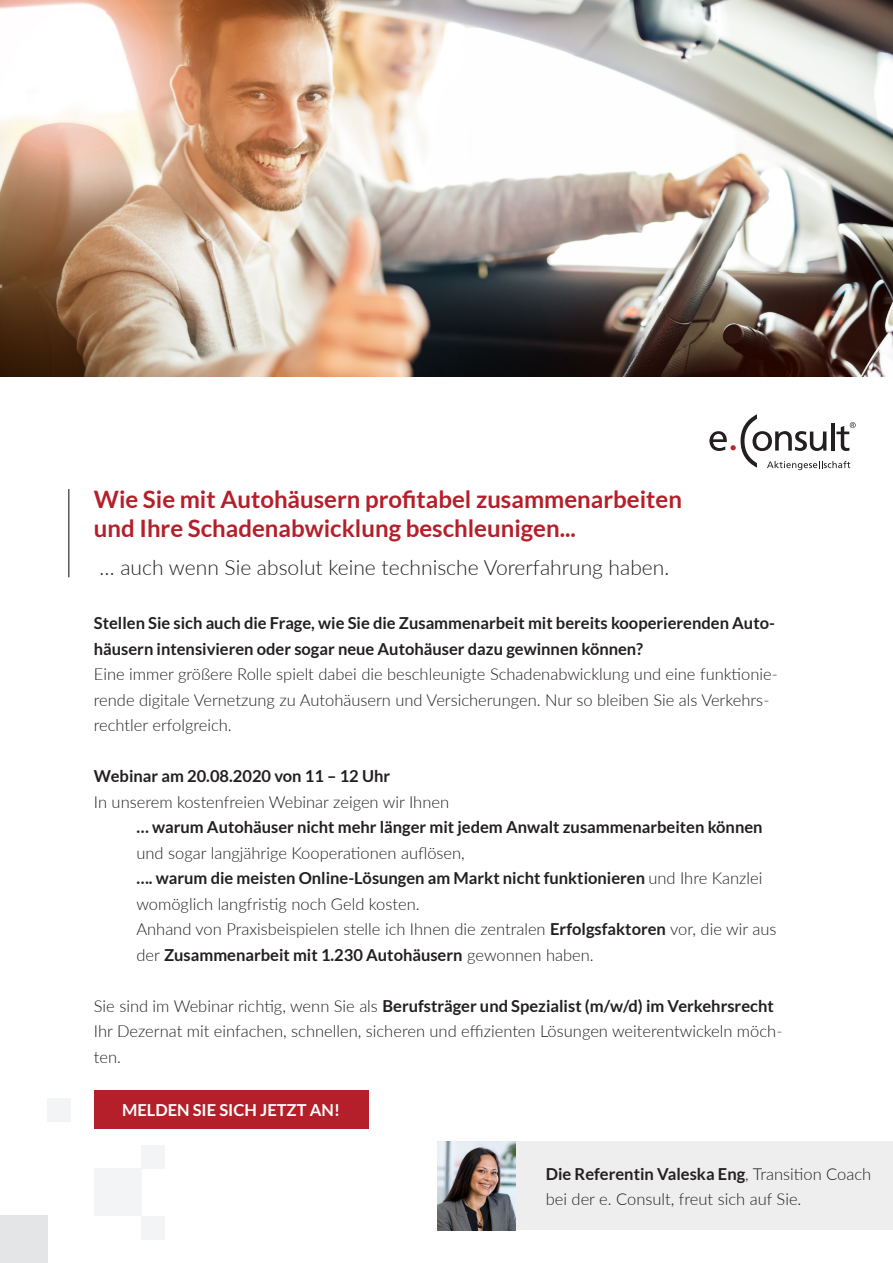
<style>
.page{position:relative;width:893px;height:1263px;background:#fff}
.page>*{position:absolute;margin:0;border:0;box-sizing:border-box;transform-origin:0 0}
.List_Paragraph{font:700 24px/28.8px "Lato";color:#b51f29}
.Absatzformat_2{font:300 21px "Lato";color:#231f20}
.Absatzformat_1{font:300 16.5px/25.5px "Lato";color:#231f20}
.Absatzformat_3{font:700 16.5px/25.5px "Lato";color:#231f20}
.Absatzformat_1-2{font:700 16.5px/25.5px "Lato";color:#231f20}
.Absatzformat_3-2{font:300 16.5px/25.5px "Lato";color:#231f20}
.t1{font:700 16.5px "Lato";color:#fff}
.s1{font-weight:700}
.s2{font-weight:300}
</style>
<div class="page">
<div style="left:94px;top:1169px;width:47px;height:47px;background:#f2f3f4"></div>
<div style="left:141px;top:1216px;width:24px;height:23px;background:#f2f3f4"></div>
<div style="left:141px;top:1145px;width:24px;height:24px;background:#f2f3f4"></div>
<div style="left:47px;top:1098px;width:24px;height:24px;background:#f2f3f4"></div>
<div style="left:0;top:1216px;width:47px;height:47px;background:#e1e2e4"></div>
<img style="left:0;top:0;width:893px;height:376px">
<svg style="left:709px;top:414px;width:147px;height:56px"></svg>
<hr style="left:68px;top:489px;width:2px;height:88px;background:#57585a">
<div style="left:94px;top:1090px;width:274px;height:38px;background:#b51f29"></div>
<div style="left:516px;top:1142px;width:377px;height:88px;background:#eeeeef"></div>
<img style="left:437px;top:1142px;width:79px;height:88px">
<p class="List_Paragraph" style="left:94px;top:485px;width:590px">Wie Sie mit Autohäusern profitabel zusammenarbeiten und Ihre Schadenabwicklung beschleunigen...</p>
<p class="Absatzformat_2" style="left:100px;top:552px;width:571px">… auch wenn Sie absolut keine technische Vorerfahrung haben.</p>
<p class="Absatzformat_1-2" style="left:94px;top:610px;width:683px">Stellen Sie sich auch die Frage, wie Sie die Zusammenarbeit mit bereits kooperierenden Auto&shy;häusern intensivieren oder sogar neue Autohäuser dazu gewinnen können?</p>
<p class="Absatzformat_1" style="left:94px;top:661px;width:686px">Eine immer größere Rolle spielt dabei die beschleunigte Schadenabwicklung und eine funktionie&shy;rende digitale Vernetzung zu Autohäusern und Versicherungen. Nur so bleiben Sie als Verkehrs&shy;rechtler erfolgreich.</p>
<p class="Absatzformat_1" style="left:94px;top:763px;width:357px"><span class="s1">Webinar am 20.08.2020 von 11 – 12 Uhr<br></span>In unserem kostenfreien Webinar zeigen wir Ihnen</p>
<p class="Absatzformat_3" style="left:136px;top:814px;width:628px">… warum Autohäuser nicht mehr länger mit jedem Anwalt zusammenarbeiten können <span class="s2">und sogar langjährige Kooperationen auflösen,</span></p>
<p class="Absatzformat_3" style="left:136px;top:865px;width:627px">…. warum die meisten Online-Lösungen am Markt nicht funktionieren <span class="s2">und Ihre Kanzlei womöglich langfristig noch Geld kosten.</span></p>
<p class="Absatzformat_3-2" style="left:136px;top:916px;width:641px">Anhand von Praxisbeispielen stelle ich Ihnen die zentralen <span class="s1">Erfolgsfaktoren</span> vor, die wir aus der <span class="s1">Zusammenarbeit mit 1.230 Autohäusern</span> gewonnen haben.</p>
<p class="Absatzformat_1" style="left:94px;top:992px;width:690px">Sie sind im Webinar richtig, wenn Sie als <span class="s1">Berufsträger und Spezialist (m/w/d) im Verkehrsrecht<br></span>Ihr Dezernat mit einfachen, schnellen, sicheren und effizienten Lösungen weiterentwickeln möch&shy;ten.</p>
<p class="t1" style="left:122px;top:1100px;width:219px">MELDEN SIE SICH JETZT AN!</p>
<p class="Absatzformat_1" style="left:546px;top:1160px;width:327px"><span class="s1">Die Referentin Valeska Eng</span>, Transition Coach bei der e. Consult, freut sich auf Sie.</p>
</div>
